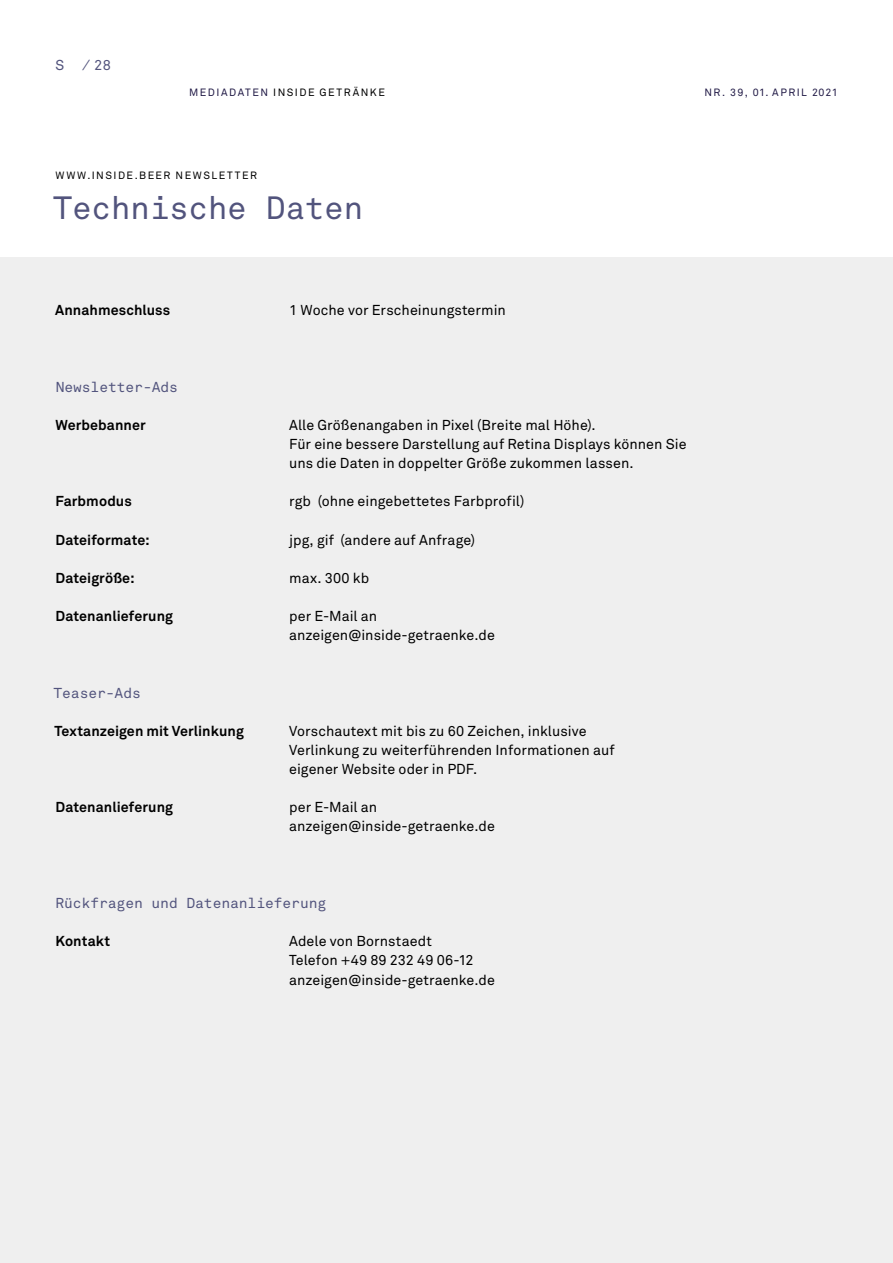
<style>
.page{position:relative;width:893px;height:1263px;background:#fff}
.page>*{position:absolute;margin:0;border:0;box-sizing:border-box;transform-origin:0 0}
.t1{font:31.8px "Akkurat Mono Pro";letter-spacing:-.01em;color:#52547d}
.t2{font:14.25px/19px "Akkurat Pro";letter-spacing:.005em;color:#000}
.t3{font:700 14.25px "Akkurat Pro";letter-spacing:.005em;color:#000}
.t4{font:14.25px "Akkurat Mono Pro";letter-spacing:-.005em;color:#52547d}
.t5{font:10.5px "Akkurat Pro";letter-spacing:.14em;color:#000}
.t6{font:10.5px "Akkurat Pro";letter-spacing:.13em;color:#211a46}
.s1{color:#211a46}
</style>
<div class="page">
<div style="left:0;top:258px;width:893px;height:1005px;background:#efefef"></div>
<p class="t4" style="left:56px;top:57px;width:57px">S / 28</p>
<p class="t5" style="left:189px;top:86px;width:197px"><span class="s1">MEDIADATEN</span> INSIDE GETRÄNKE</p>
<p class="t6" style="left:704px;top:86px;width:135px">NR. 39, 01. APRIL 2021</p>
<p class="t5" style="left:55px;top:169px;width:203px">WWW.INSIDE.BEER NEWSLETTER</p>
<h1 class="t1" style="left:53px;top:189px;width:312px">Technische Daten</h1>
<p class="t3" style="left:55px;top:301px;width:117px">Annahmeschluss</p>
<p class="t2" style="left:289px;top:301px;width:218px">1 Woche vor Erscheinungstermin</p>
<p class="t4" style="left:56px;top:378px;width:124px">Newsletter-Ads</p>
<p class="t3" style="left:55px;top:416px;width:92px">Werbebanner</p>
<p class="t2" style="left:289px;top:415px;width:399px">Alle Größenangaben in Pixel (Breite mal Höhe).<br>Für eine bessere Darstellung auf Retina Displays können Sie uns die Daten in doppelter Größe zukommen lassen.</p>
<p class="t3" style="left:56px;top:492px;width:78px">Farbmodus</p>
<p class="t2" style="left:289px;top:492px;width:237px">rgb (ohne eingebettetes Farbprofil)</p>
<p class="t3" style="left:56px;top:531px;width:96px">Dateiformate:</p>
<p class="t2" style="left:289px;top:530px;width:188px">jpg, gif (andere auf Anfrage)</p>
<p class="t3" style="left:56px;top:569px;width:81px">Dateigröße:</p>
<p class="t2" style="left:289px;top:568px;width:82px">max. 300 kb</p>
<p class="t3" style="left:56px;top:607px;width:119px">Datenanlieferung</p>
<p class="t2" style="left:289px;top:607px;width:207px">per E-Mail an anzeigen@inside-getraenke.de</p>
<p class="t4" style="left:54px;top:684px;width:89px">Teaser-Ads</p>
<p class="t3" style="left:54px;top:722px;width:191px">Textanzeigen mit Verlinkung</p>
<p class="t2" style="left:289px;top:721px;width:327px">Vorschautext mit bis zu 60 Zeichen, inklusive<br>Verlinkung zu weiterführenden Informationen auf eigener Website oder in PDF.</p>
<p class="t3" style="left:56px;top:798px;width:119px">Datenanlieferung</p>
<p class="t2" style="left:289px;top:798px;width:207px">per E-Mail an anzeigen@inside-getraenke.de</p>
<p class="t4" style="left:55px;top:894px;width:272px">Rückfragen und Datenanlieferung</p>
<p class="t3" style="left:56px;top:932px;width:56px">Kontakt</p>
<p class="t2" style="left:289px;top:932px;width:207px">Adele von Bornstaedt<br>Telefon +49 89 232 49 06-12 anzeigen@inside-getraenke.de</p>
</div>
